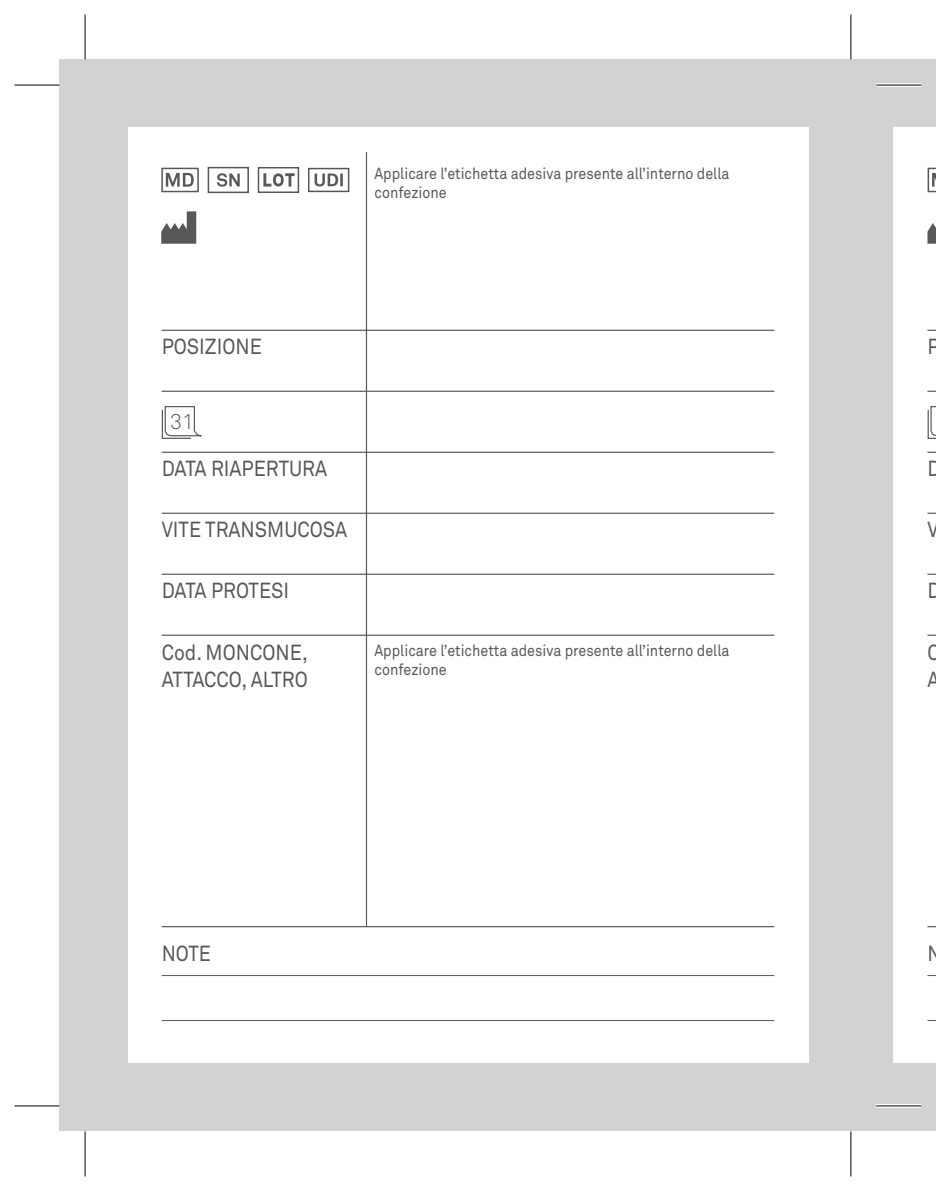
<style>
.page{position:relative;width:936px;height:1191px;background:#fff}
.page>*{position:absolute;margin:0;border:0;box-sizing:border-box;transform-origin:0 0}
.t1{font:21.6px/26.4px "Akkurat Pro";color:#57585a;scale:.9 1}
.t2{font:21.6px "Akkurat Light Pro";color:#57585a}
.t3{font:15.9px/19.2px "Akkurat Pro";color:#57585a;scale:.9 1}
</style>
<div class="page">
<div style="left:60px;top:60px;width:790px;height:1071px;background:#d1d2d4"></div>
<div style="left:850px;top:60px;width:85px;height:1071px;background:#d1d2d4"></div>
<div style="left:893px;top:128px;width:42px;height:935px;background:#fff"></div>
<div style="left:128px;top:128px;width:680px;height:935px;background:#fff"></div>
<hr style="left:162px;top:975px;width:612px;height:1px;background:#57585a">
<hr style="left:162px;top:1020px;width:612px;height:1px;background:#57585a">
<hr style="left:162px;top:330px;width:612px;height:1px;background:#57585a">
<hr style="left:162px;top:391px;width:612px;height:1px;background:#57585a">
<hr style="left:162px;top:451px;width:612px;height:2px;background:#57585a">
<hr style="left:162px;top:512px;width:612px;height:2px;background:#57585a">
<hr style="left:162px;top:573px;width:612px;height:2px;background:#57585a">
<hr style="left:162px;top:634px;width:612px;height:2px;background:#57585a">
<hr style="left:162px;top:926px;width:612px;height:1px;background:#57585a">
<hr style="left:366px;top:152px;width:1px;height:774px;background:#57585a">
<svg style="left:161px;top:211px;width:35px;height:33px"></svg>
<div style="left:258px;top:167px;width:41px;height:26px;border:2px solid #57585a"></div>
<svg style="left:263px;top:173px;width:31px;height:13px"></svg>
<svg style="left:166px;top:173px;width:28px;height:14px"></svg>
<div style="left:161px;top:168px;width:38px;height:24px;border:2px solid #57585a"></div>
<svg style="left:217px;top:173px;width:23px;height:14px"></svg>
<div style="left:208px;top:167px;width:41px;height:26px;border:2px solid #57585a"></div>
<div style="left:308px;top:168px;width:41px;height:24px;border:2px solid #57585a"></div>
<svg style="left:314px;top:173px;width:29px;height:13px"></svg>
<svg style="left:162px;top:406px;width:40px;height:33px"></svg>
<svg style="left:927px;top:451px;width:8px;height:2px"></svg>
<svg style="left:927px;top:512px;width:8px;height:2px"></svg>
<svg style="left:927px;top:573px;width:8px;height:2px"></svg>
<svg style="left:927px;top:634px;width:8px;height:2px"></svg>
<svg style="left:927px;top:406px;width:8px;height:33px"></svg>
<svg style="left:927px;top:223px;width:8px;height:21px"></svg>
<svg style="left:927px;top:168px;width:8px;height:24px"></svg>
<svg style="left:15px;top:83px;width:45px;height:4px"></svg>
<svg style="left:876px;top:83px;width:45px;height:4px"></svg>
<hr style="left:876px;top:1104px;width:45px;height:3px;background:#fff">
<svg style="left:83px;top:15px;width:4px;height:45px"></svg>
<svg style="left:84px;top:1131px;width:1px;height:45px"></svg>
<hr style="left:15px;top:85px;width:45px;height:1px;background:#000">
<hr style="left:876px;top:85px;width:45px;height:1px;background:#000">
<hr style="left:15px;top:1105px;width:45px;height:1px;background:#000">
<hr style="left:876px;top:1105px;width:45px;height:1px;background:#000">
<hr style="left:85px;top:15px;width:1px;height:45px;background:#000">
<hr style="left:85px;top:1131px;width:1px;height:45px;background:#000">
<hr style="left:850px;top:15px;width:1px;height:45px;background:#000">
<hr style="left:850px;top:1131px;width:1px;height:45px;background:#000">
<p class="t3" style="left:374px;top:164px;width:396px">Applicare l’etichetta adesiva presente all’interno della confezione</p>
<h1 class="t1" style="left:162px;top:334px;width:113px">POSIZIONE</h1>
<h1 class="t1" style="left:927px;top:334px;width:15px">P</h1>
<h1 class="t2" style="left:170px;top:408px;width:26px">31</h1>
<h1 class="t1" style="left:162px;top:455px;width:185px">DATA RIAPERTURA</h1>
<h1 class="t1" style="left:927px;top:455px;width:16px">D</h1>
<h1 class="t1" style="left:162px;top:516px;width:208px">VITE TRANSMUCOSA</h1>
<h1 class="t1" style="left:927px;top:516px;width:14px">V</h1>
<h1 class="t1" style="left:162px;top:577px;width:143px">DATA PROTESI</h1>
<h1 class="t1" style="left:927px;top:577px;width:16px">D</h1>
<h1 class="t1" style="left:162px;top:640px;width:164px">Cod. MONCONE,<br>ATTACCO, ALTRO</h1>
<p class="t3" style="left:374px;top:641px;width:396px">Applicare l’etichetta adesiva presente all’interno della confezione</p>
<h1 class="t1" style="left:927px;top:640px;width:15px">C<br>A</h1>
<h1 class="t1" style="left:162px;top:940px;width:56px">NOTE</h1>
<h1 class="t1" style="left:927px;top:940px;width:17px">N</h1>
</div>
